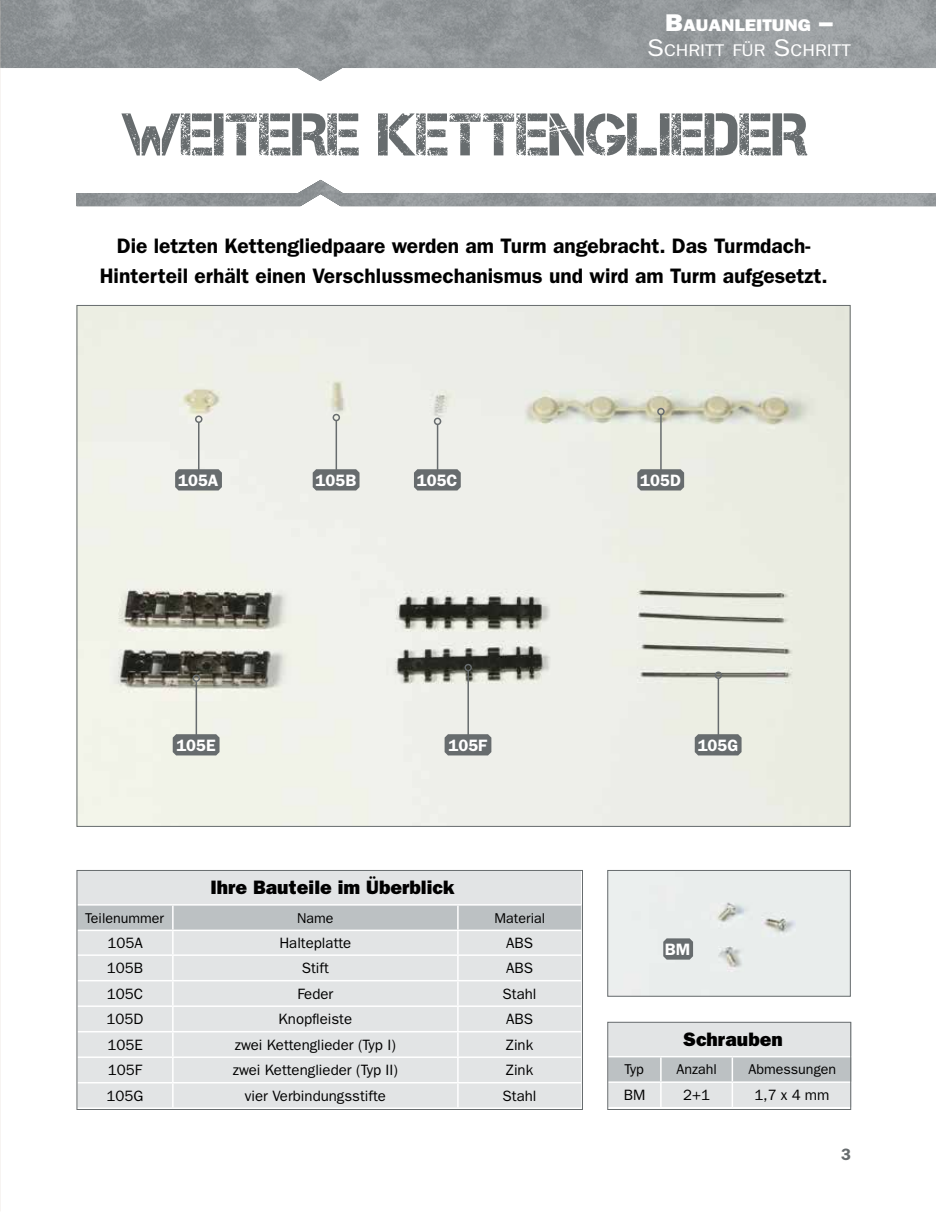
<style>
.page{position:relative;width:936px;height:1212px;background:#fff}
.page>*{position:absolute;margin:0;border:0;box-sizing:border-box;transform-origin:0 0}
.t1{font:60px "Capture Smallz";color:#676c6e}
.t2{font:600 21px/30px "ITC Franklin Gothic Std";color:#000;text-align:center}
.t3{font:19.5px "ITC Franklin Gothic Std Hvy";color:#000}
.t4{font:16.95px "ITC Franklin Gothic Std";color:#fff;scale:1.12 1}
.t5{font:16.95px "ITC Franklin Gothic Std Hvy";color:#fff;scale:1.12 1}
.t6{font:600 16.5px "ITC Franklin Gothic Std";color:#fff}
.t7{font:600 16.5px "ITC Franklin Gothic Std";color:#676c6e}
.t8{font:15px "ITC Franklin Gothic Std";color:#000}
.t9{font:14.25px "ITC Franklin Gothic Std";color:#000}
.s1{font-size:24.3px}
</style>
<div class="page">
<img style="left:0;top:0;width:935px;height:81px">
<div style="left:609px;top:872px;width:239px;height:122px;background:#e9edec"></div>
<div style="left:607px;top:870px;width:243px;height:126px;border:1px solid #676c6e"></div>
<div style="left:608px;top:1022px;width:243px;height:35px;background:#e2e4e5"></div>
<svg style="left:609px;top:1057px;width:240px;height:50px;background:#d0d3d5"></svg>
<hr style="left:732px;top:1081px;width:119px;height:2px;background:#fff">
<hr style="left:731px;top:1083px;width:2px;height:24px;background:#fff">
<hr style="left:608px;top:1056px;width:52px;height:1px;background:#fff">
<hr style="left:660px;top:1056px;width:72px;height:1px;background:#fff">
<hr style="left:732px;top:1056px;width:119px;height:1px;background:#fff">
<div style="left:607px;top:1022px;width:244px;height:88px;border:1px solid #676c6e"></div>
<svg style="left:663px;top:938px;width:30px;height:21px"></svg>
<img style="left:79px;top:307px;width:769px;height:518px">
<div style="left:77px;top:871px;width:504px;height:34px;background:#e2e4e5"></div>
<svg style="left:79px;top:905px;width:502px;height:202px;background:#dfe1e2"></svg>
<hr style="left:77px;top:904px;width:96px;height:1px;background:#fff">
<hr style="left:173px;top:904px;width:285px;height:1px;background:#fff">
<hr style="left:458px;top:904px;width:123px;height:1px;background:#fff">
<div style="left:77px;top:870px;width:506px;height:240px;border:1px solid #676c6e"></div>
<hr style="left:198px;top:422px;width:1px;height:51px;background:#676c6e">
<div style="left:195px;top:415px;width:7px;height:8px;border:2px solid #676c6e;border-radius:50%"></div>
<svg style="left:175px;top:469px;width:47px;height:21px"></svg>
<hr style="left:335px;top:420px;width:2px;height:53px;background:#676c6e">
<div style="left:332px;top:414px;width:8px;height:7px;border:2px solid #676c6e;border-radius:50%"></div>
<svg style="left:313px;top:469px;width:46px;height:21px"></svg>
<hr style="left:437px;top:424px;width:1px;height:49px;background:#676c6e">
<div style="left:434px;top:418px;width:7px;height:7px;border:2px solid #676c6e;border-radius:50%"></div>
<svg style="left:414px;top:469px;width:46px;height:21px"></svg>
<hr style="left:660px;top:414px;width:1px;height:59px;background:#676c6e">
<div style="left:657px;top:408px;width:7px;height:7px;border:2px solid #676c6e;border-radius:50%"></div>
<svg style="left:637px;top:469px;width:47px;height:21px"></svg>
<hr style="left:195px;top:681px;width:2px;height:57px;background:#676c6e">
<div style="left:192px;top:674px;width:8px;height:8px;border:2px solid #676c6e;border-radius:50%"></div>
<svg style="left:173px;top:734px;width:46px;height:21px"></svg>
<hr style="left:717px;top:678px;width:2px;height:60px;background:#676c6e">
<div style="left:714px;top:671px;width:8px;height:8px;border:2px solid #676c6e;border-radius:50%"></div>
<svg style="left:694px;top:734px;width:47px;height:21px"></svg>
<hr style="left:467px;top:670px;width:2px;height:68px;background:#676c6e">
<div style="left:464px;top:664px;width:8px;height:7px;border:2px solid #676c6e;border-radius:50%"></div>
<svg style="left:444px;top:734px;width:47px;height:21px"></svg>
<svg style="left:77px;top:180px;width:858px;height:26px"></svg>
<p class="t5" style="left:665px;top:15px;width:151px"><span class="s1">B</span>AUANLEITUNG <span class="s1">–</span></p>
<p class="t4" style="left:647px;top:41px;width:183px"><span class="s1">S</span>CHRITT FÜR <span class="s1">S</span>CHRITT</p>
<h1 class="t1" style="left:121px;top:101px;width:688px">WEITERE KETTENGLIEDER</h1>
<h2 class="t2" style="left:100px;top:231px;width:729px">Die letzten Kettengliedpaare werden am Turm angebracht. Das Turmdach-<br>Hinterteil erhält einen Verschlussmechanismus und wird am Turm aufgesetzt.</h2>
<p class="t6" style="left:178px;top:470px;width:42px">105A</p>
<p class="t6" style="left:315px;top:470px;width:42px">105B</p>
<p class="t6" style="left:417px;top:470px;width:42px">105C</p>
<p class="t6" style="left:640px;top:470px;width:42px">105D</p>
<p class="t6" style="left:176px;top:735px;width:41px">105E</p>
<p class="t6" style="left:448px;top:735px;width:40px">105F</p>
<p class="t6" style="left:697px;top:735px;width:42px">105G</p>
<h3 class="t3" style="left:210px;top:876px;width:245px">Ihre Bauteile im Überblick</h3>
<p class="t9" style="left:85px;top:909px;width:80px">Teilenummer</p>
<p class="t9" style="left:297px;top:909px;width:38px">Name</p>
<p class="t9" style="left:494px;top:909px;width:52px">Material</p>
<p class="t8" style="left:107px;top:934px;width:37px">105A</p>
<p class="t8" style="left:279px;top:934px;width:74px">Halteplatte</p>
<p class="t8" style="left:506px;top:934px;width:28px">ABS</p>
<p class="t8" style="left:107px;top:959px;width:38px">105B</p>
<p class="t8" style="left:302px;top:959px;width:28px">Stift</p>
<p class="t8" style="left:506px;top:959px;width:28px">ABS</p>
<p class="t8" style="left:107px;top:985px;width:38px">105C</p>
<p class="t8" style="left:297px;top:985px;width:38px">Feder</p>
<p class="t8" style="left:502px;top:985px;width:35px">Stahl</p>
<p class="t8" style="left:107px;top:1010px;width:38px">105D</p>
<p class="t8" style="left:278px;top:1010px;width:75px">Knopfleiste</p>
<p class="t8" style="left:506px;top:1010px;width:28px">ABS</p>
<p class="t8" style="left:107px;top:1036px;width:37px">105E</p>
<p class="t8" style="left:235px;top:1036px;width:163px">zwei Kettenglieder (Typ I)</p>
<p class="t8" style="left:506px;top:1036px;width:29px">Zink</p>
<p class="t8" style="left:108px;top:1061px;width:36px">105F</p>
<p class="t8" style="left:233px;top:1061px;width:166px">zwei Kettenglieder (Typ II)</p>
<p class="t8" style="left:506px;top:1061px;width:29px">Zink</p>
<p class="t8" style="left:107px;top:1087px;width:38px">105G</p>
<p class="t8" style="left:245px;top:1087px;width:142px">vier Verbindungsstifte</p>
<p class="t8" style="left:502px;top:1087px;width:35px">Stahl</p>
<p class="t6" style="left:664px;top:939px;width:27px">BM</p>
<h3 class="t3" style="left:683px;top:1028px;width:101px">Schrauben</h3>
<p class="t9" style="left:624px;top:1061px;width:21px">Typ</p>
<p class="t9" style="left:676px;top:1061px;width:42px">Anzahl</p>
<p class="t9" style="left:748px;top:1061px;width:89px">Abmessungen</p>
<p class="t8" style="left:623px;top:1086px;width:23px">BM</p>
<p class="t8" style="left:683px;top:1086px;width:28px">2+1</p>
<p class="t8" style="left:754px;top:1086px;width:76px">1,7 x 4 mm</p>
<p class="t7" style="left:840px;top:1144px;width:11px">3</p>
</div>
